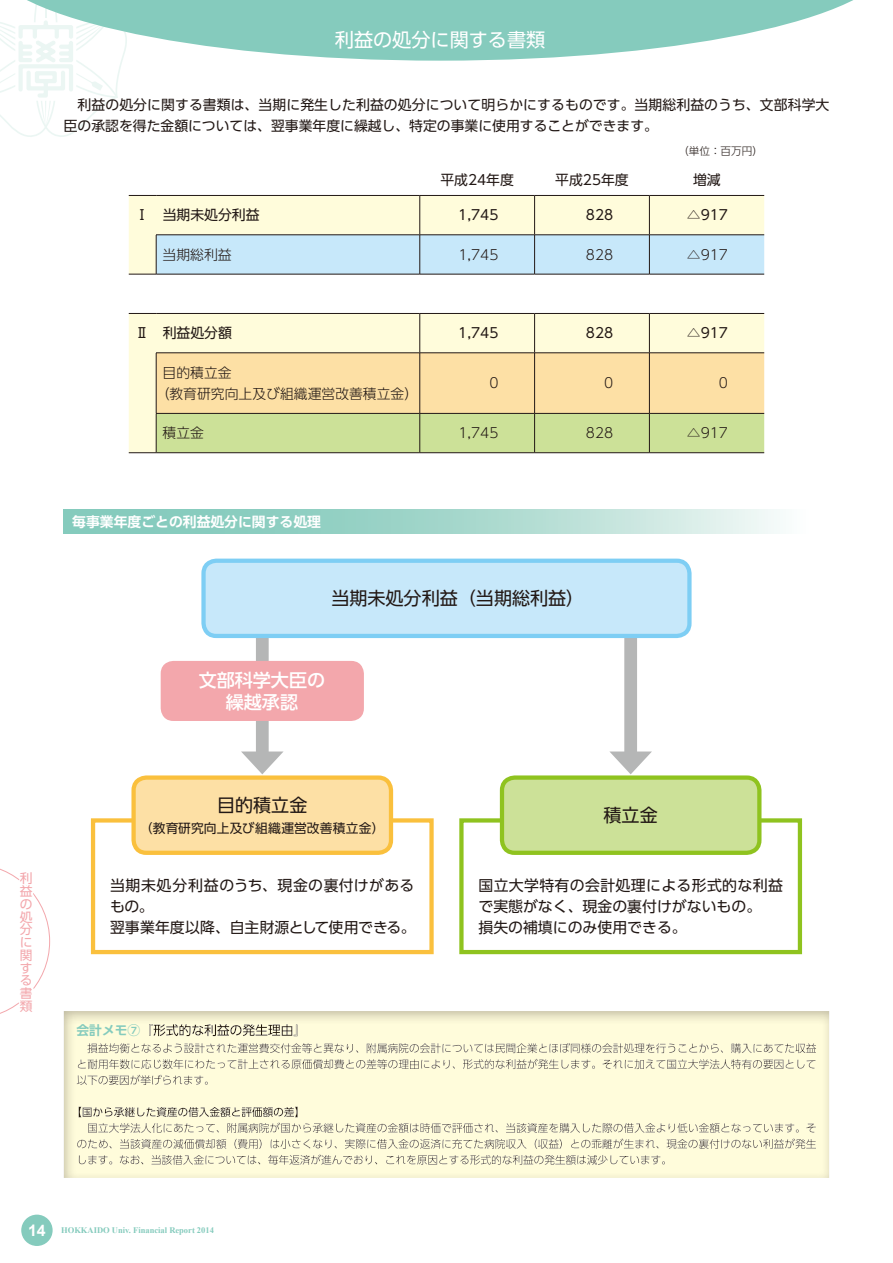
<style>
.page{position:relative;width:893px;height:1263px;background:#fff}
.page>*{position:absolute;margin:0;border:0;box-sizing:border-box;transform-origin:0 0}
.t1{font:19.2px "UD Shin Go Pro";color:#fff}
.t2{font:18px "UD Shin Go Pro";color:#221815}
.t3{font:500 18px/22.4px "UD Shin Go Pro";color:#fff;text-align:center}
.t4{font:14.85px/21.3px "UD Shin Go Pro";letter-spacing:.005em;color:#221815}
.t5{font:13.8px/21.3px "UD Shin Go Pro";color:#221815}
.t6{font:300 13.8px/21.3px "UD Shin Go Pro";color:#221815}
.t7{font:700 13.8px "UD Shin Go Pro De";color:#fff}
.t8{font:12.75px "UD Shin Go Pro";letter-spacing:.015em;color:#221815}
.t9{font:12.75px/12.8px "UD Shin Go Pro";color:#f3a7ac;text-align:justify}
.t10{font:700 12.75px "UD Shin Go Pro De";color:#85cbbd}
.t11{font:300 10.65px "UD Shin Go Pro";color:#221815}
.t12{font:700 8.55px "Times New Roman";color:#85cbbd}
.s1{font-family:"Arial";font-size:15.9px;color:#fff}
</style>
<div class="page">
<svg style="left:0;top:61px;width:122px;height:76px"></svg>
<div style="left:624px;top:607px;width:13px;height:153px;background:#b5b6b6"></div>
<svg style="left:609px;top:751px;width:43px;height:23px"></svg>
<div style="left:256px;top:607px;width:13px;height:153px;background:#b5b6b6"></div>
<svg style="left:241px;top:751px;width:43px;height:23px"></svg>
<div style="left:459px;top:818px;width:343px;height:136px;border:4px solid #8fc31f"></div>
<div style="left:91px;top:818px;width:343px;height:136px;border:4px solid #fac03d"></div>
<svg style="left:129px;top:196px;width:635px;height:157px;fill:#fffcdb"></svg>
<svg style="left:129px;top:195px;width:27px;height:1px"></svg>
<hr style="left:156px;top:195px;width:264px;height:1px;background:#221815">
<hr style="left:420px;top:195px;width:115px;height:1px;background:#221815">
<hr style="left:419px;top:196px;width:1px;height:39px;background:#221815">
<hr style="left:535px;top:195px;width:114px;height:1px;background:#221815">
<hr style="left:534px;top:196px;width:1px;height:39px;background:#221815">
<hr style="left:649px;top:195px;width:115px;height:1px;background:#221815">
<hr style="left:649px;top:196px;width:1px;height:39px;background:#221815">
<svg style="left:129px;top:235px;width:635px;height:40px;background:#c5e3f3"></svg>
<hr style="left:156px;top:274px;width:264px;height:1px;background:#221815">
<hr style="left:420px;top:274px;width:115px;height:1px;background:#221815">
<hr style="left:535px;top:274px;width:114px;height:1px;background:#221815">
<hr style="left:649px;top:274px;width:115px;height:1px;background:#221815">
<svg style="left:129px;top:313px;width:27px;height:1px"></svg>
<hr style="left:156px;top:313px;width:264px;height:1px;background:#221815">
<hr style="left:420px;top:313px;width:115px;height:1px;background:#221815">
<hr style="left:419px;top:314px;width:1px;height:39px;background:#221815">
<hr style="left:535px;top:313px;width:114px;height:1px;background:#221815">
<hr style="left:534px;top:314px;width:1px;height:39px;background:#221815">
<hr style="left:649px;top:313px;width:115px;height:1px;background:#221815">
<hr style="left:649px;top:314px;width:1px;height:39px;background:#221815">
<svg style="left:129px;top:353px;width:635px;height:100px;background:#eae1a2"></svg>
<hr style="left:156px;top:353px;width:264px;height:1px;background:#221815">
<hr style="left:156px;top:353px;width:1px;height:60px;background:#221815">
<hr style="left:420px;top:353px;width:115px;height:1px;background:#221815">
<hr style="left:419px;top:353px;width:1px;height:60px;background:#221815">
<hr style="left:535px;top:353px;width:114px;height:1px;background:#221815">
<hr style="left:534px;top:353px;width:1px;height:60px;background:#221815">
<hr style="left:649px;top:353px;width:115px;height:1px;background:#221815">
<hr style="left:649px;top:353px;width:1px;height:60px;background:#221815">
<hr style="left:156px;top:413px;width:264px;height:1px;background:#221815">
<hr style="left:156px;top:414px;width:1px;height:38px;background:#221815">
<hr style="left:420px;top:413px;width:115px;height:1px;background:#221815">
<hr style="left:419px;top:414px;width:1px;height:38px;background:#221815">
<hr style="left:535px;top:413px;width:114px;height:1px;background:#221815">
<hr style="left:534px;top:414px;width:1px;height:38px;background:#221815">
<hr style="left:649px;top:413px;width:115px;height:1px;background:#221815">
<hr style="left:649px;top:414px;width:1px;height:38px;background:#221815">
<hr style="left:156px;top:452px;width:264px;height:1px;background:#221815">
<hr style="left:420px;top:452px;width:115px;height:1px;background:#221815">
<hr style="left:535px;top:452px;width:114px;height:1px;background:#221815">
<hr style="left:649px;top:452px;width:115px;height:1px;background:#221815">
<svg style="left:64px;top:510px;width:716px;height:23px;background:#a9d9cf"></svg>
<div style="left:204px;top:561px;width:485px;height:75px;background:#c7e8fa;border-radius:13px"></div>
<div style="left:201px;top:559px;width:491px;height:79px;border:4px solid #7ecef4;border-radius:13px"></div>
<div style="left:161px;top:661px;width:203px;height:60px;background:#f3a7ac;border-radius:13px"></div>
<div style="left:134px;top:777px;width:257px;height:76px;background:#fde0a5;border-radius:13px"></div>
<div style="left:131px;top:775px;width:262px;height:80px;border:4px solid #fac03d;border-radius:13px"></div>
<div style="left:502px;top:777px;width:257px;height:76px;background:#cce198;border-radius:13px"></div>
<div style="left:500px;top:775px;width:261px;height:80px;border:4px solid #8fc31f;border-radius:13px"></div>
<div style="left:62px;top:1011px;width:768px;height:168px;background:#221815;opacity:.3"></div>
<svg style="left:0;top:0;width:853px;height:61px;fill:#85cbbd"></svg>
<svg style="left:0;top:868px;width:50px;height:146px"></svg>
<div style="left:21px;top:1214px;width:32px;height:32px;background:#85cbbd;border-radius:50%"></div>
<h1 class="t1" style="left:335px;top:24px;width:212px">利益の処分に関する書類</h1>
<p class="t5" style="left:64px;top:94px;width:767px;text-indent:14px">利益の処分に関する書類は、当期に発生した利益の処分について明らかにするものです。当期総利益のうち、文部科学大臣の承認を得た金額については、翌事業年度に繰越し、特定の事業に使用することができます。</p>
<p class="t11" style="left:678px;top:142px;width:87px">（単位：百万円）</p>
<p class="t5" style="left:440px;top:169px;width:75px">平成24年度</p>
<p class="t5" style="left:555px;top:169px;width:75px">平成25年度</p>
<p class="t5" style="left:693px;top:169px;width:29px">増減</p>
<p class="t5" style="left:135px;top:204px;width:126px">Ⅰ　当期未処分利益</p>
<p class="t5" style="left:458px;top:204px;width:42px">1,745</p>
<p class="t5" style="left:586px;top:204px;width:29px">828</p>
<p class="t5" style="left:687px;top:204px;width:43px">△917</p>
<p class="t6" style="left:163px;top:243px;width:71px">当期総利益</p>
<p class="t6" style="left:458px;top:243px;width:42px">1,745</p>
<p class="t6" style="left:586px;top:243px;width:29px">828</p>
<p class="t6" style="left:687px;top:243px;width:43px">△917</p>
<p class="t5" style="left:135px;top:322px;width:98px">Ⅱ　利益処分額</p>
<p class="t5" style="left:458px;top:322px;width:42px">1,745</p>
<p class="t5" style="left:586px;top:322px;width:29px">828</p>
<p class="t5" style="left:687px;top:322px;width:43px">△917</p>
<p class="t6" style="left:156px;top:361px;width:264px;text-indent:7px">目的積立金<br>（教育研究向上及び組織運営改善積立金）</p>
<p class="t6" style="left:489px;top:372px;width:11px">0</p>
<p class="t6" style="left:604px;top:372px;width:11px">0</p>
<p class="t6" style="left:719px;top:372px;width:11px">0</p>
<p class="t6" style="left:163px;top:422px;width:43px">積立金</p>
<p class="t6" style="left:458px;top:422px;width:42px">1,745</p>
<p class="t6" style="left:586px;top:422px;width:29px">828</p>
<p class="t6" style="left:687px;top:422px;width:43px">△917</p>
<p class="t9" style="left:20px;top:872px;width:14px">利益の処分に関する書類</p>
<p class="t7" style="left:72px;top:510px;width:250px">毎事業年度ごとの利益処分に関する処理</p>
<h2 class="t2" style="left:331px;top:584px;width:254px">当期未処分利益（当期総利益）</h2>
<h2 class="t3" style="left:199px;top:668px;width:128px">文部科学大臣の繰越承認</h2>
<h2 class="t2" style="left:217px;top:790px;width:92px">目的積立金</h2>
<p class="t8" style="left:140px;top:818px;width:246px">（教育研究向上及び組織運営改善積立金）</p>
<h2 class="t2" style="left:603px;top:801px;width:56px">積立金</h2>
<p class="t4" style="left:110px;top:874px;width:307px">当期未処分利益のうち、現金の裏付けがあるもの。<br>翌事業年度以降、自主財源として使用できる。</p>
<p class="t10" style="left:77px;top:1020px;width:65px">会計メモ⑦</p>
<p class="t4" style="left:478px;top:874px;width:306px">国立大学特有の会計処理による形式的な利益で実態がなく、現金の裏付けがないもの。<br>損失の補填にのみ使用できる。</p>
<p class="t12" style="left:28px;top:1224px;width:187px"><span class="s1">14</span> HOKKAIDO Univ. Financial Report 2014</p>
</div>
